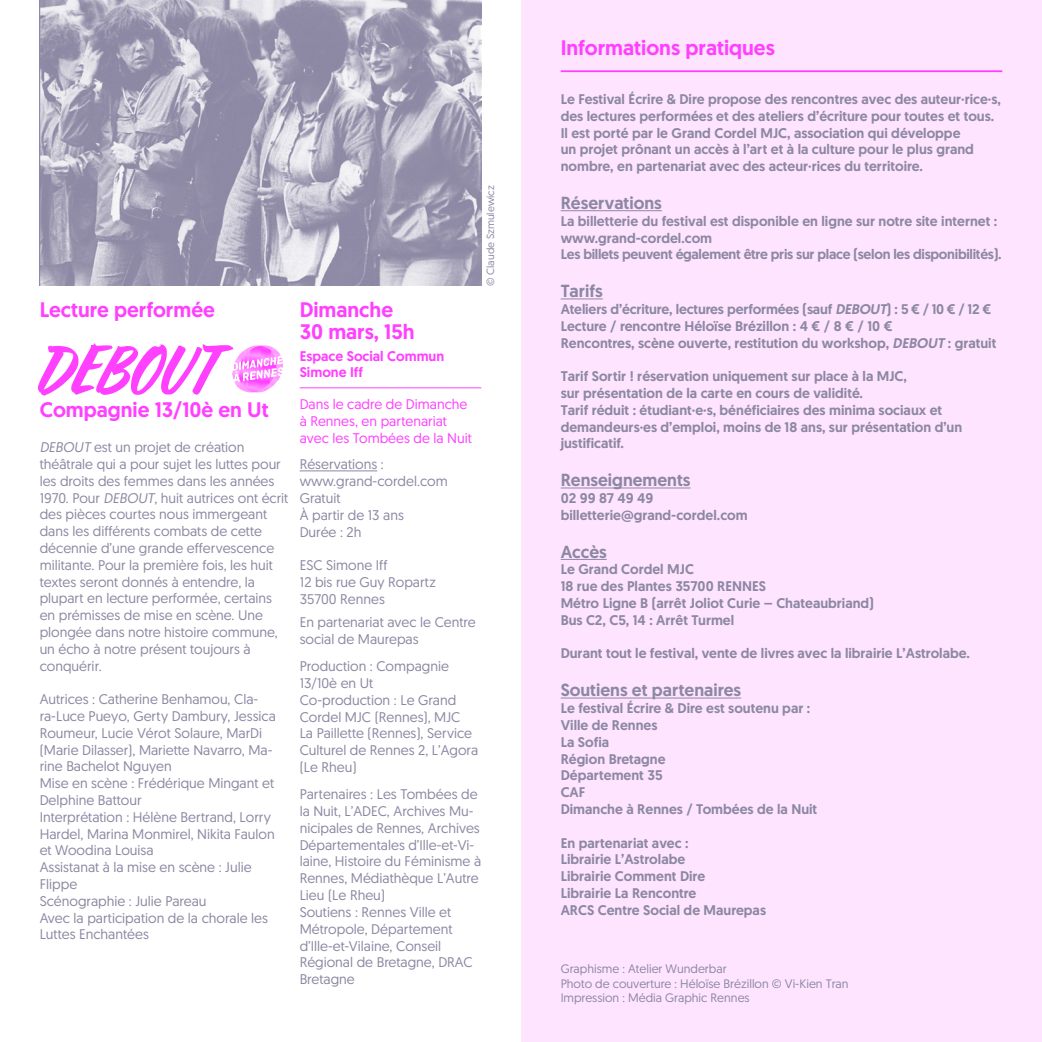
<style>
.page{position:relative;width:1042px;height:1042px;background:#fff}
.page>*{position:absolute;margin:0;border:0;box-sizing:border-box;transform-origin:0 0}
.t1{font:59.5px "Quotes Script";letter-spacing:.02em;color:#ff40ff}
.t2{font:500 21px/21.7px "Geomanist";color:#ff40ff}
.t3{font:500 17.5px "Geomanist";color:#8c88a3}
.t4{font:14px/16.8px "Geomanist";color:#8c88a3}
.t5{font:500 14px/16.8px "Geomanist";color:#8c88a3}
.t6{font:500 14px "Geomanist";letter-spacing:-.02em;color:#8c88a3}
.t7{font:14px/16.8px "Geomanist";color:#ff40ff}
.t8{font:500 14px/16.8px "Geomanist";color:#ff40ff}
.t9{font:12.25px "Geomanist";color:#8c88a3}
.t10{font:10.5px "Geomanist";color:#8c88a3}
.s1{font-style:italic}
</style>
<div class="page">
<div style="left:521px;top:0;width:521px;height:1042px;background:#ffe4ff"></div>
<img style="left:40px;top:0;width:441px;height:286px">
<hr style="left:300px;top:387px;width:181px;height:1px;background:#ff40ff">
<hr style="left:300px;top:470px;width:77px;height:1px;background:#8c88a3">
<svg style="left:233px;top:345px;width:50px;height:47px"></svg>
<hr style="left:561px;top:70px;width:441px;height:2px;background:#ff40ff">
<hr style="left:561px;top:210px;width:101px;height:1px;background:#8c88a3">
<hr style="left:561px;top:298px;width:42px;height:1px;background:#8c88a3">
<hr style="left:561px;top:487px;width:129px;height:1px;background:#8c88a3">
<hr style="left:561px;top:559px;width:46px;height:1px;background:#8c88a3">
<hr style="left:561px;top:697px;width:180px;height:1px;background:#8c88a3">
<p class="t2" style="left:40px;top:299px;width:177px">Lecture performée</p>
<p class="t1" style="left:40px;top:320px;width:173px">DEBOUT</p>
<p class="t2" style="left:40px;top:399px;width:231px">Compagnie 13/10è en Ut</p>
<p class="t4" style="left:40px;top:438px;width:250px"><span class="s1">DEBOUT</span> est un projet de création théâtrale qui a pour sujet les luttes pour les droits des femmes dans les années 1970. Pour <span class="s1">DEBOUT</span>, huit autrices ont écrit des pièces courtes nous immergeant dans les différents combats de cette décennie d’une grande effervescence militante. Pour la première fois, les huit textes seront donnés à entendre, la plupart en lecture performée, certains en prémisses de mise en scène. Une plongée dans notre histoire commune, un écho à notre présent toujours à conquérir.</p>
<p class="t4" style="left:40px;top:690px;width:238px">Autrices : Catherine Benhamou, Cla&shy;ra-Luce Pueyo, Gerty Dambury, Jessica Roumeur, Lucie Vérot Solaure, MarDi (Marie Dilasser), Mariette Navarro, Ma&shy;rine Bachelot Nguyen</p>
<p class="t4" style="left:40px;top:774px;width:236px">Mise en scène : Frédérique Mingant et<br>Delphine Battour</p>
<p class="t4" style="left:40px;top:808px;width:237px">Interprétation : Hélène Bertrand, Lorry<br>Hardel, Marina Monmirel, Nikita Faulon et Woodina Louisa</p>
<p class="t4" style="left:40px;top:858px;width:213px">Assistanat à la mise en scène : Julie<br>Flippe</p>
<p class="t4" style="left:40px;top:892px;width:168px">Scénographie : Julie Pareau</p>
<p class="t4" style="left:40px;top:909px;width:230px">Avec la participation de la chorale les<br>Luttes Enchantées</p>
<p class="t10" style="left:484px;top:286px;width:102px;rotate:-90deg">© Claude Szmulewicz</p>
<p class="t2" style="left:300px;top:299px;width:116px">Dimanche<br>30 mars, 15h</p>
<p class="t8" style="left:300px;top:347px;width:146px">Espace Social Commun<br>Simone Iff</p>
<p class="t7" style="left:300px;top:395px;width:174px">Dans le cadre de Dimanche à Rennes, en partenariat avec les Tombées de la Nuit</p>
<p class="t4" style="left:300px;top:456px;width:86px">Réservations :</p>
<p class="t4" style="left:300px;top:472px;width:150px">www.grand-cordel.com</p>
<p class="t4" style="left:300px;top:489px;width:42px">Gratuit</p>
<p class="t4" style="left:300px;top:506px;width:106px">À partir de 13 ans</p>
<p class="t4" style="left:300px;top:523px;width:63px">Durée : 2h</p>
<p class="t4" style="left:300px;top:556px;width:89px">ESC Simone Iff</p>
<p class="t4" style="left:300px;top:573px;width:138px">12 bis rue Guy Ropartz</p>
<p class="t4" style="left:300px;top:590px;width:87px">35700 Rennes</p>
<p class="t4" style="left:300px;top:613px;width:177px">En partenariat avec le Centre social de Maurepas</p>
<p class="t4" style="left:300px;top:657px;width:151px">Production : Compagnie<br>13/10è en Ut</p>
<p class="t4" style="left:300px;top:691px;width:180px">Co-production : Le Grand<br>Cordel MJC (Rennes), MJC<br>La Paillette (Rennes), Service<br>Culturel de Rennes 2, L’Agora (Le Rheu)</p>
<p class="t4" style="left:300px;top:785px;width:183px">Partenaires : Les Tombées de la Nuit, L’ADEC, Archives Mu&shy;nicipales de Rennes, Archives<br>Départementales d’Ille-et-Vi&shy;laine, Histoire du Féminisme à<br>Rennes, Médiathèque L’Autre<br>Lieu (Le Rheu)</p>
<p class="t4" style="left:300px;top:903px;width:174px">Soutiens : Rennes Ville et<br>Métropole, Département d’Ille-et-Vilaine, Conseil<br>Régional de Bretagne, DRAC<br>Bretagne</p>
<p class="t2" style="left:561px;top:37px;width:216px">Informations pratiques</p>
<p class="t5" style="left:561px;top:90px;width:442px">Le Festival Écrire &amp; Dire propose des rencontres avec des auteur·rice·s, des lectures performées et des ateliers d’écriture pour toutes et tous.</p>
<p class="t5" style="left:561px;top:124px;width:415px">Il est porté par le Grand Cordel MJC, association qui développe un projet prônant un accès à l’art et à la culture pour le plus grand nombre, en partenariat avec des acteur·rices du territoire.</p>
<p class="t3" style="left:561px;top:191px;width:103px">Réservations</p>
<p class="t5" style="left:561px;top:212px;width:438px">La billetterie du festival est disponible en ligne sur notre site internet : www.grand-cordel.com</p>
<p class="t6" style="left:561px;top:245px;width:442px">Les billets peuvent également être pris sur place (selon les disponibilités).</p>
<p class="t3" style="left:561px;top:279px;width:44px">Tarifs</p>
<p class="t5" style="left:561px;top:300px;width:432px">Ateliers d’écriture, lectures performées (sauf <span class="s1">DEBOUT</span>) : 5 € / 10 € / 12 €</p>
<p class="t5" style="left:561px;top:317px;width:333px">Lecture / rencontre Héloïse Brézillon : 4 € / 8 € / 10 €</p>
<p class="t5" style="left:561px;top:334px;width:437px">Rencontres, scène ouverte, restitution du workshop, <span class="s1">DEBOUT</span> : gratuit</p>
<p class="t5" style="left:561px;top:368px;width:348px">Tarif Sortir ! réservation uniquement sur place à la MJC, sur présentation de la carte en cours de validité.</p>
<p class="t5" style="left:561px;top:401px;width:403px">Tarif réduit : étudiant·e·s, bénéficiaires des minima sociaux et demandeurs·es d’emploi, moins de 18 ans, sur présentation d’un justificatif.</p>
<p class="t3" style="left:561px;top:468px;width:131px">Renseignements</p>
<p class="t5" style="left:561px;top:489px;width:94px">02 99 87 49 49</p>
<p class="t5" style="left:561px;top:506px;width:188px">billetterie@grand-cordel.com</p>
<p class="t3" style="left:561px;top:540px;width:48px">Accès</p>
<p class="t5" style="left:561px;top:561px;width:135px">Le Grand Cordel MJC</p>
<p class="t5" style="left:561px;top:578px;width:207px">18 rue des Plantes 35700 RENNES</p>
<p class="t5" style="left:561px;top:594px;width:315px">Métro Ligne B (arrêt Joliot Curie – Chateaubriand)</p>
<p class="t5" style="left:561px;top:611px;width:175px">Bus C2, C5, 14 : Arrêt Turmel</p>
<p class="t5" style="left:561px;top:645px;width:410px">Durant tout le festival, vente de livres avec la librairie L’Astrolabe.</p>
<p class="t3" style="left:561px;top:678px;width:182px">Soutiens et partenaires</p>
<p class="t5" style="left:561px;top:699px;width:251px">Le festival Écrire &amp; Dire est soutenu par :</p>
<p class="t5" style="left:561px;top:716px;width:98px">Ville de Rennes</p>
<p class="t5" style="left:561px;top:733px;width:50px">La Sofia</p>
<p class="t5" style="left:561px;top:750px;width:106px">Région Bretagne</p>
<p class="t5" style="left:561px;top:767px;width:103px">Département 35</p>
<p class="t5" style="left:561px;top:783px;width:26px">CAF</p>
<p class="t5" style="left:561px;top:800px;width:258px">Dimanche à Rennes / Tombées de la Nuit</p>
<p class="t5" style="left:561px;top:834px;width:129px">En partenariat avec :</p>
<p class="t5" style="left:561px;top:851px;width:126px">Librairie L’Astrolabe</p>
<p class="t5" style="left:561px;top:867px;width:146px">Librairie Comment Dire</p>
<p class="t5" style="left:561px;top:884px;width:137px">Librairie La Rencontre</p>
<p class="t5" style="left:561px;top:901px;width:207px">ARCS Centre Social de Maurepas</p>
<p class="t9" style="left:561px;top:960px;width:167px">Graphisme : Atelier Wunderbar</p>
<p class="t9" style="left:561px;top:975px;width:289px">Photo de couverture : Héloïse Brézillon © Vi-Kien Tran</p>
<p class="t9" style="left:561px;top:990px;width:190px">Impression : Média Graphic Rennes</p>
</div>
